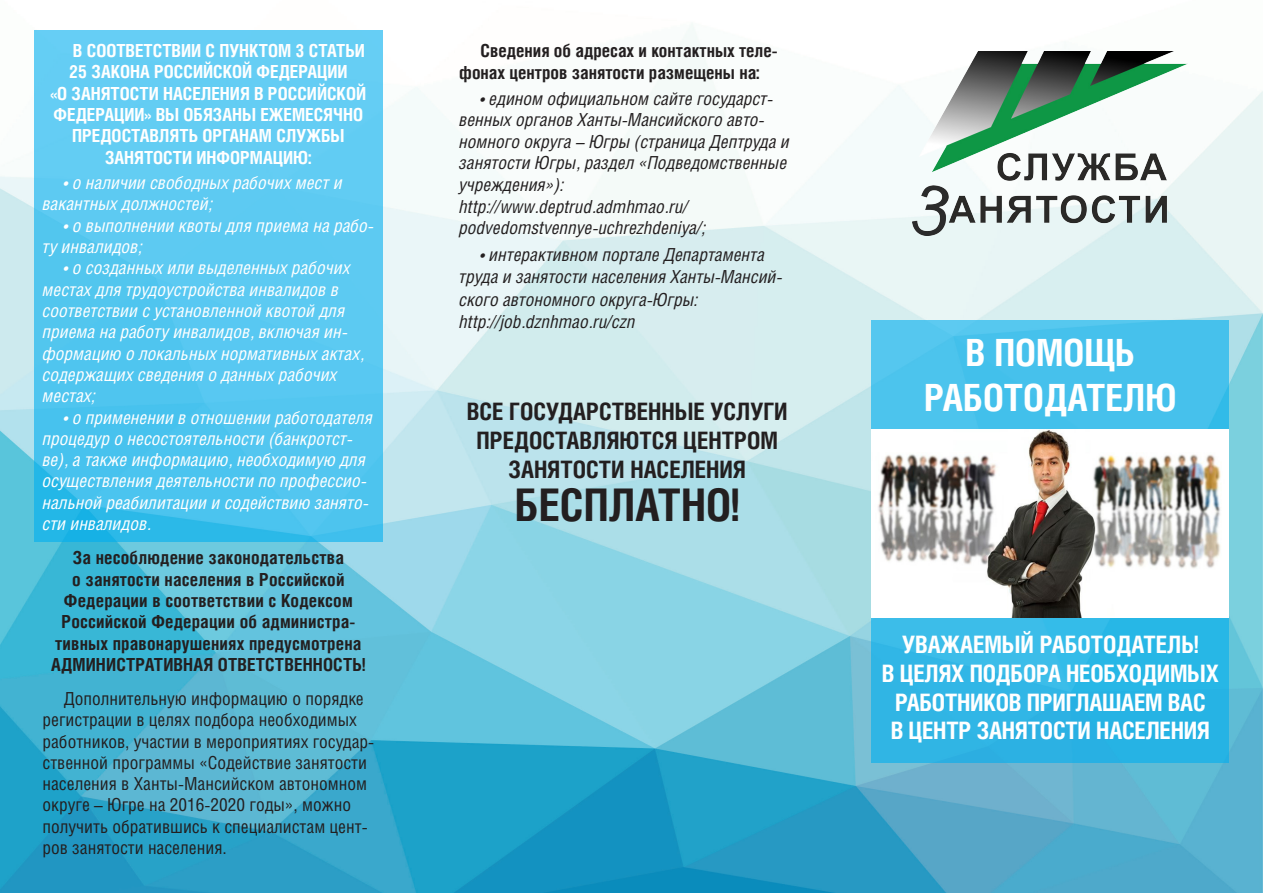
<style>
.page{position:relative;width:1263px;height:893px;background:#fff}
.page>*{position:absolute;margin:0;border:0;box-sizing:border-box;transform-origin:0 0}
.t1{font:700 45px "Helios Cond";color:#231f20}
.Helios_Bold{font:700 37.5px "Helios Cond";color:#fff}
.Helios_Bold-2{font:700 24px/28.8px "Helios Cond";letter-spacing:-.01em;color:#fff;text-align:center}
.t2{font:700 24px/28.8px "Helios Cond";color:#231f20;text-align:center}
.Helios_Italic{font:italic 18px/21.3px "Helios Cond C";color:#fff}
.Helios_Italic-2{font:italic 18px/21.6px "Helios Cond C";color:#231f20}
.t3{font:18px/21.3px "Helios Cond";color:#231f20}
.t4{font:700 18px/21.3px "Helios Cond";letter-spacing:.01em;color:#231f20}
.t5{font:700 18px "Helios Cond";color:#fff}
</style>
<div class="page">
<img style="left:0;top:24px;width:1263px;height:869px">
<svg style="left:34px;top:30px;width:349px;height:511px;background:#56c8f0"></svg>
<div style="left:872px;top:320px;width:357px;height:116px;background:linear-gradient(to right,#4ec5ed,#42c0eb)"></div>
<div style="left:872px;top:618px;width:357px;height:145px;background:#30b6e6"></div>
<img style="left:913px;top:51px;width:275px;height:184px">
<img style="left:872px;top:429px;width:357px;height:189px">
<p class="t5" style="left:73px;top:40px;width:294px">В СООТВЕТСТВИИ С ПУНКТОМ 3 СТАТЬИ</p>
<p class="t5" style="left:69px;top:61px;width:280px">25 ЗАКОНА РОССИЙСКОЙ ФЕДЕРАЦИИ</p>
<p class="t5" style="left:51px;top:83px;width:317px">«О ЗАНЯТОСТИ НАСЕЛЕНИЯ В РОССИЙСКОЙ</p>
<p class="t5" style="left:54px;top:104px;width:311px">ФЕДЕРАЦИИ» ВЫ ОБЯЗАНЫ ЕЖЕМЕСЯЧНО</p>
<p class="t5" style="left:72px;top:125px;width:274px">ПРЕДОСТАВЛЯТЬ ОРГАНАМ СЛУЖБЫ</p>
<p class="t5" style="left:105px;top:146px;width:208px">ЗАНЯТОСТИ ИНФОРМАЦИЮ:</p>
<p class="Helios_Italic" style="left:43px;top:172px;width:302px;text-indent:21px">• о наличии свободных рабочих мест и вакантных должностей;</p>
<p class="Helios_Italic" style="left:43px;top:214px;width:333px;text-indent:21px">• о выполнении квоты для приема на рабо&shy;ту инвалидов;</p>
<p class="Helios_Italic" style="left:43px;top:257px;width:323px;text-indent:21px">• о созданных или выделенных рабочих местах для трудоустройства инвалидов в соответствии с установленной квотой для приема на работу инвалидов, включая ин&shy;формацию о локальных нормативных актах, содержащих сведения о данных рабочих местах;</p>
<p class="Helios_Italic" style="left:43px;top:406px;width:332px;text-indent:21px">• о применении в отношении работодателя процедур о несостоятельности (банкротст&shy;ве), а также информацию, необходимую для осуществления деятельности по профессио&shy;нальной реабилитации и содействию занято&shy;сти инвалидов.</p>
<p class="t4" style="left:51px;top:547px;width:316px;text-align:center">За несоблюдение законодательства<br>о занятости населения в Российской Федерации в соответствии с Кодексом Российской Федерации об администра&shy;тивных правонарушениях предусмотрена АДМИНИСТРАТИВНАЯ ОТВЕТСТВЕННОСТЬ!</p>
<p class="t3" style="left:43px;top:687px;width:333px;text-indent:21px">Дополнительную информацию о порядке регистрации в целях подбора необходимых работников, участии в мероприятиях государ&shy;ственной программы «Содействие занятости населения в Ханты-Мансийском автономном округе – Югре на 2016-2020 годы», можно получить обратившись к специалистам цент&shy;ров занятости населения.</p>
<p class="t4" style="left:459px;top:39px;width:320px;text-indent:21px">Сведения об адресах и контактных теле&shy;фонах центров занятости размещены на:</p>
<p class="Helios_Italic-2" style="left:459px;top:87px;width:332px;text-indent:21px">• едином официальном сайте государст&shy;венных органов Ханты-Мансийского авто&shy;номного округа – Югры (страница Дептруда и занятости Югры, раздел «Подведомственные учреждения»): http://www.deptrud.admhmao.ru/ podvedomstvennye-uchrezhdeniya/;</p>
<p class="Helios_Italic-2" style="left:459px;top:243px;width:325px;line-height:22.5px;text-indent:21px">• интерактивном портале Департамента труда и занятости населения Ханты-Мансий&shy;ского автономного округа-Югры: http://job.dznhmao.ru/czn</p>
<p class="t2" style="left:467px;top:396px;width:322px">ВСЕ ГОСУДАРСТВЕННЫЕ УСЛУГИ<br>ПРЕДОСТАВЛЯЮТСЯ ЦЕНТРОМ<br>ЗАНЯТОСТИ НАСЕЛЕНИЯ</p>
<p class="t1" style="left:515px;top:478px;width:226px">БЕСПЛАТНО!</p>
<p class="Helios_Bold" style="left:966px;top:330px;width:171px">В ПОМОЩЬ</p>
<p class="Helios_Bold" style="left:924px;top:375px;width:254px">РАБОТОДАТЕЛЮ</p>
<p class="Helios_Bold-2" style="left:902px;top:629px;width:298px">УВАЖАЕМЫЙ РАБОТОДАТЕЛЬ!</p>
<p class="Helios_Bold-2" style="left:882px;top:658px;width:339px">В ЦЕЛЯХ ПОДБОРА НЕОБХОДИМЫХ<br>РАБОТНИКОВ ПРИГЛАШАЕМ ВАС<br>В ЦЕНТР ЗАНЯТОСТИ НАСЕЛЕНИЯ</p>
</div>
